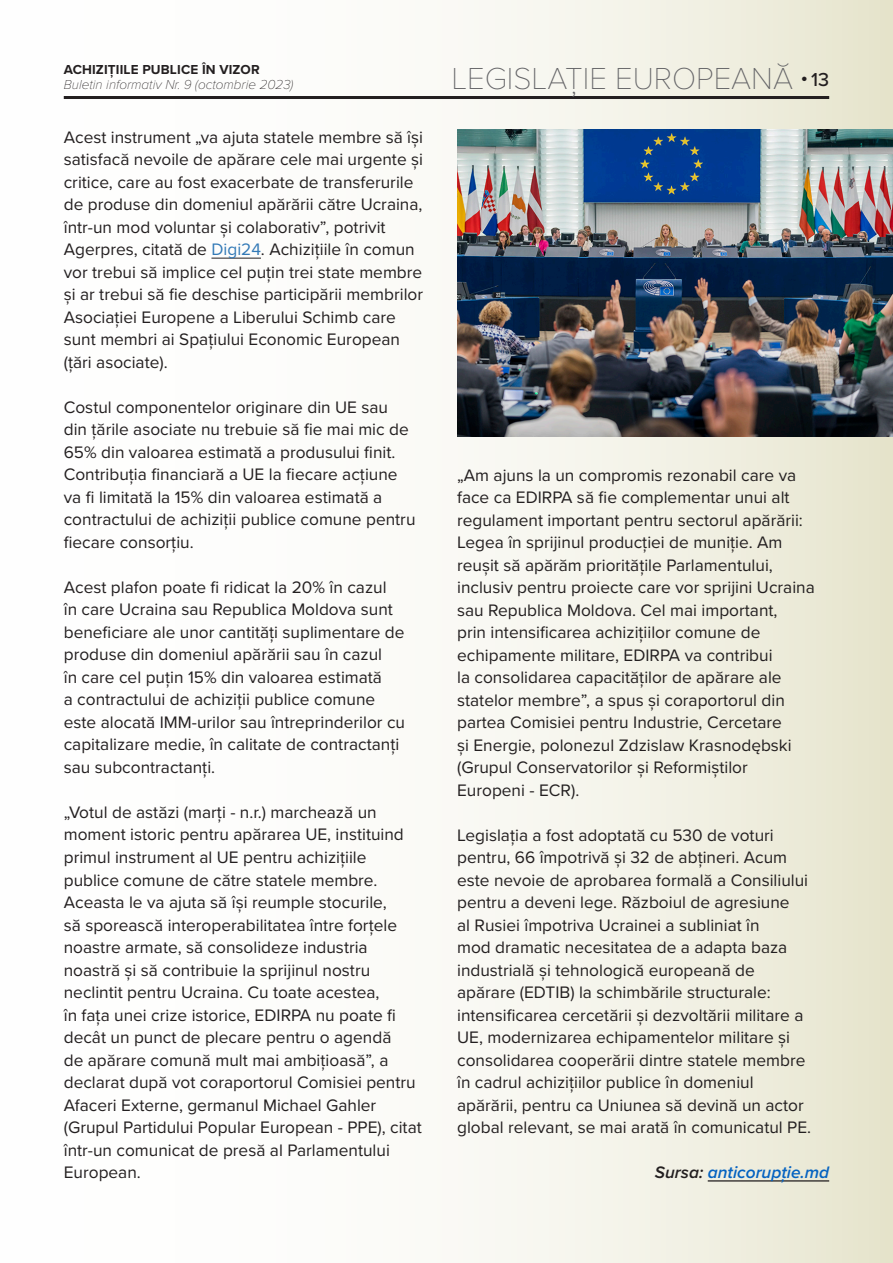
<style>
.page{position:relative;width:893px;height:1263px;background:#fff}
.page>*{position:absolute;margin:0;border:0;box-sizing:border-box;transform-origin:0 0}
.Rubrica_pagina{font:100 31.5px "Proxima Nova T";color:#636366}
.Normal__Web{font:17.25px/22.5px "Proxima Nova";color:#231f20}
.Normal__Web-2{font:italic 600 17.25px "Proxima Nova";color:#0563c1}
.t1{font:italic 100 13.5px "Proxima Nova";color:#231f20}
.t2{font:700 13.5px "Proxima Nova";letter-spacing:.01em;color:#231f20}
.t3{font:700 7.5px "Proxima Nova";color:#231f20}
.s1{color:#337ab7}
.s2{font-family:"Proxima Nova";font-weight:500;font-size:19.5px;color:#231f20}
.s3{color:#231f20}
</style>
<div class="page">
<div style="left:0;top:0;width:893px;height:1263px;background:linear-gradient(to right,#fff,#ebe9d7)"></div>
<hr style="left:64px;top:96px;width:765px;height:3px;background:#231f20">
<hr style="left:211px;top:258px;width:50px;height:1px;background:#231f20">
<hr style="left:708px;top:1180px;width:121px;height:1px;background:#231f20">
<img style="left:457px;top:129px;width:436px;height:307px">
<p class="t2" style="left:64px;top:60px;width:197px">ACHIZIȚIILE PUBLICE ÎN VIZOR</p>
<p class="t1" style="left:64px;top:75px;width:231px">Buletin informativ Nr. 9 (octombrie 2023)</p>
<p class="Normal__Web" style="left:64px;top:125px;width:361px">Acest instrument „va ajuta statele membre să îşi satisfacă nevoile de apărare cele mai urgente şi critice, care au fost exacerbate de transferurile de produse din domeniul apărării către Ucraina, într-un mod voluntar şi colaborativ”, potrivit Agerpres, citată de <span class="s1">Digi24</span>. Achiziţiile în comun vor trebui să implice cel puţin trei state membre şi ar trebui să fie deschise participării membrilor Asociaţiei Europene a Liberului Schimb care sunt membri ai Spaţiului Economic European (ţări asociate).</p>
<p class="Normal__Web" style="left:64px;top:395px;width:353px">Costul componentelor originare din UE sau din ţările asociate nu trebuie să fie mai mic de 65% din valoarea estimată a produsului finit.<br>Contribuţia financiară a UE la fiecare acţiune va fi limitată la 15% din valoarea estimată a contractului de achiziţii publice comune pentru fiecare consorţiu.</p>
<p class="Normal__Web" style="left:64px;top:575px;width:343px">Acest plafon poate fi ridicat la 20% în cazul<br>în care Ucraina sau Republica Moldova sunt beneficiare ale unor cantităţi suplimentare de produse din domeniul apărării sau în cazul<br>în care cel puţin 15% din valoarea estimată<br>a contractului de achiziţii publice comune este alocată IMM-urilor sau întreprinderilor cu capitalizare medie, în calitate de contractanţi sau subcontractanţi.</p>
<p class="Normal__Web" style="left:64px;top:800px;width:360px">„Votul de astăzi (marţi - n.r.) marchează un moment istoric pentru apărarea UE, instituind primul instrument al UE pentru achiziţiile publice comune de către statele membre.<br>Aceasta le va ajuta să îşi reumple stocurile,<br>să sporească interoperabilitatea între forţele noastre armate, să consolideze industria noastră şi să contribuie la sprijinul nostru neclintit pentru Ucraina. Cu toate acestea,<br>în faţa unei crize istorice, EDIRPA nu poate fi decât un punct de plecare pentru o agendă<br>de apărare comună mult mai ambiţioasă”, a declarat după vot coraportorul Comisiei pentru Afaceri Externe, germanul Michael Gahler (Grupul Partidului Popular European - PPE), citat într-un comunicat de presă al Parlamentului European.</p>
<p class="Rubrica_pagina" style="left:451px;top:55px;width:379px">LEGISLAŢIE EUROPEANĂ <span class="s2">13</span></p>
<p class="t3" style="left:802px;top:73px;width:7px">●</p>
<p class="Normal__Web" style="left:457px;top:463px;width:359px">„Am ajuns la un compromis rezonabil care va face ca EDIRPA să fie complementar unui alt regulament important pentru sectorul apărării:<br>Legea în sprijinul producţiei de muniţie. Am reuşit să apărăm priorităţile Parlamentului, inclusiv pentru proiecte care vor sprijini Ucraina sau Republica Moldova. Cel mai important,<br>prin intensificarea achiziţiilor comune de echipamente militare, EDIRPA va contribui<br>la consolidarea capacităţilor de apărare ale statelor membre”, a spus şi coraportorul din partea Comisiei pentru Industrie, Cercetare<br>şi Energie, polonezul Zdzislaw Krasnodębski (Grupul Conservatorilor şi Reformiştilor Europeni - ECR).</p>
<p class="Normal__Web" style="left:457px;top:823px;width:356px">Legislaţia a fost adoptată cu 530 de voturi pentru, 66 împotrivă şi 32 de abţineri. Acum este nevoie de aprobarea formală a Consiliului pentru a deveni lege. Războiul de agresiune<br>al Rusiei împotriva Ucrainei a subliniat în<br>mod dramatic necesitatea de a adapta baza industrială şi tehnologică europeană de apărare (EDTIB) la schimbările structurale: intensificarea cercetării şi dezvoltării militare a UE, modernizarea echipamentelor militare şi consolidarea cooperării dintre statele membre în cadrul achiziţiilor publice în domeniul apărării, pentru ca Uniunea să devină un actor global relevant, se mai arată în comunicatul PE.</p>
<p class="Normal__Web-2" style="left:655px;top:1160px;width:176px"><span class="s3">Sursa:</span> anticorupție.md</p>
</div>
